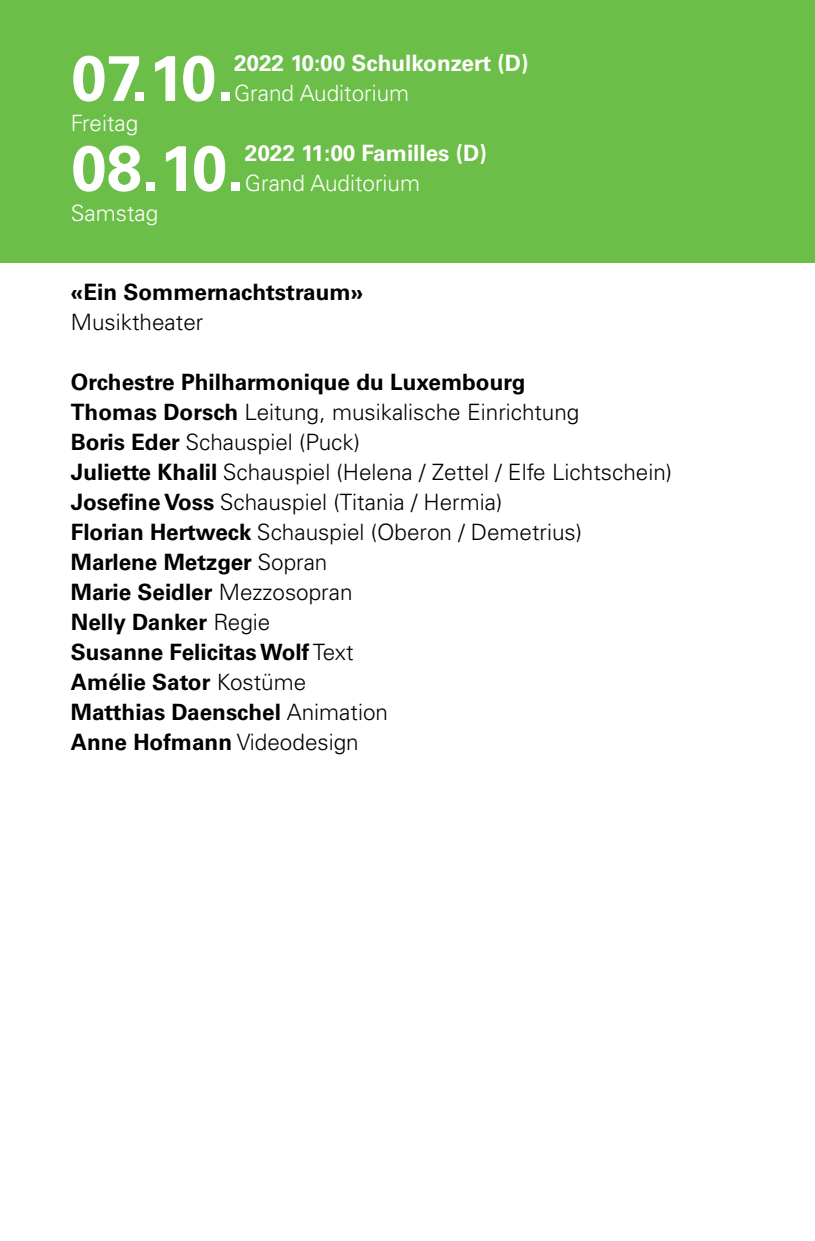
<style>
.page{position:relative;width:815px;height:1241px;background:#fff}
.page>*{position:absolute;margin:0;border:0;box-sizing:border-box;transform-origin:0 0}
.t1{font:700 64px "Univers LT Pro 65";letter-spacing:-.03em;color:#fff}
.t2{font:300 22.5px/30px "Univers LT Pro 45";color:#000}
.t3{font:700 22.5px/30px "Univers LT Pro 65";color:#000}
.t4{font:700 22.5px "Univers LT Pro 65";color:#fff}
.t5{font:300 22.5px "Univers LT Pro 45";color:#fff}
.s1{font-family:"Univers LT Pro 65";font-weight:700}
.s2{font-family:"Univers LT Pro 45";font-weight:300}
</style>
<div class="page">
<div style="left:0;top:0;width:815px;height:262px;background:#6bbe47"></div>
<h1 class="t1" style="left:71px;top:40px;width:165px">07.10.</h1>
<p class="t4" style="left:234px;top:50px;width:296px">2022 10:00 Schulkonzert (D)</p>
<p class="t5" style="left:234px;top:79px;width:177px">Grand Auditorium</p>
<p class="t5" style="left:71px;top:109px;width:69px">Freitag</p>
<h1 class="t1" style="left:71px;top:130px;width:176px">08.10.</h1>
<p class="t4" style="left:245px;top:140px;width:244px">2022 11:00 Familles (D)</p>
<p class="t5" style="left:245px;top:169px;width:177px">Grand Auditorium</p>
<p class="t5" style="left:71px;top:199px;width:89px">Samstag</p>
<p class="t3" style="left:71px;top:277px;width:294px">«Ein Sommernachtstraum»</p>
<p class="t2" style="left:71px;top:307px;width:134px">Musiktheater</p>
<p class="t3" style="left:71px;top:367px;width:456px">Orchestre Philharmonique du Luxembourg</p>
<p class="t2" style="left:71px;top:397px;width:603px"><span class="s1">Thomas Dorsch</span> Leitung, musikalische Einrichtung<br><span class="s1">Boris Eder</span> Schauspiel (Puck)<br><span class="s1">Juliette Khalil</span> Schauspiel (Helena / Zettel / Elfe Lichtschein)<br><span class="s1">Josefine Voss</span> Schauspiel (Titania / Hermia)<br><span class="s1">Florian Hertweck</span> Schauspiel (Oberon / Demetrius)</p>
<p class="t3" style="left:71px;top:547px;width:319px">Marlene Metzger <span class="s2">Sopran<br></span>Marie Seidler <span class="s2">Mezzosopran<br></span>Nelly Danker <span class="s2">Regie<br></span>Susanne Felicitas Wolf <span class="s2">Text<br></span>Amélie Sator <span class="s2">Kostüme<br></span>Matthias Daenschel <span class="s2">Animation<br></span>Anne Hofmann <span class="s2">Videodesign</span></p>
</div>
